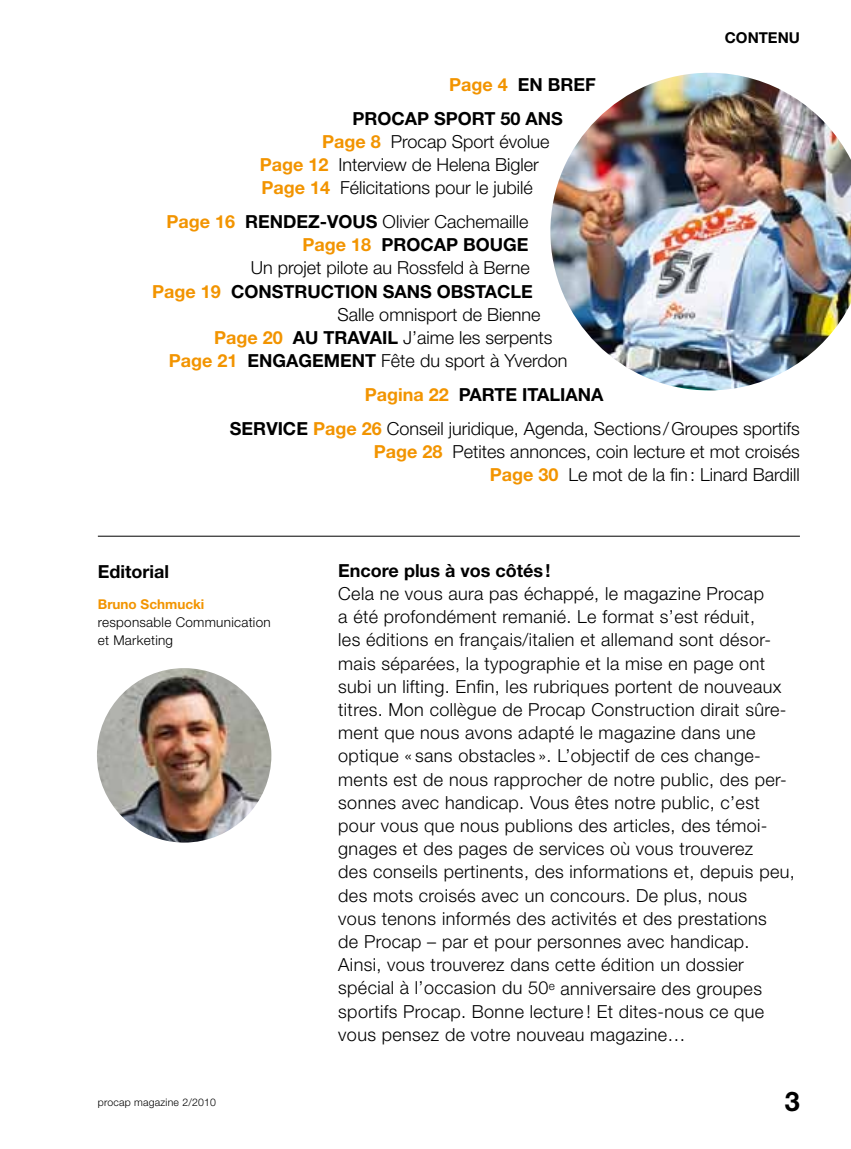
<style>
.page{position:relative;width:851px;height:1149px;background:#fff}
.page>*{position:absolute;margin:0;border:0;box-sizing:border-box;transform-origin:0 0}
.t1{font:700 27px "Helvetica Neue LT";color:#000}
.t2{font:300 18px/23.2px "Helvetica Neue LT";letter-spacing:.02em;color:#000}
.t3{font:300 18px/23.2px "Helvetica Neue LT";color:#000}
.t4{font:700 18px/33.8px "Helvetica Neue LT";color:#000}
.t5{font:700 15px "Helvetica Neue LT";color:#000}
.t6{font:300 13.5px/18px "Helvetica Neue LT";letter-spacing:.02em;color:#000}
.t7{font:700 13.5px "Helvetica Neue LT";color:#f29400}
.t8{font:300 10.5px "Helvetica Neue LT";letter-spacing:.02em;color:#000}
.s1{color:#f29400}
.s2{font-weight:700;color:#f29400}
.s3{font-weight:700}
</style>
<div class="page">
<img style="left:97px;top:668px;width:174px;height:174px;border-radius:87px">
<img style="left:550px;top:73px;width:300px;height:317px">
<hr style="left:98px;top:535px;width:701px;height:1px;background:#000">
<p class="t5" style="left:724px;top:28px;width:77px">CONTENU</p>
<p class="t4" style="left:352px;top:67px;width:245px;text-indent:97px"><span class="s1">Page 4</span> EN BREF<br>PROCAP SPORT 50 ANS</p>
<p class="t3" style="left:259px;top:129px;width:291px;text-indent:62px"><span class="s2">Page 8</span> Procap Sport évolue<br><span class="s2">Page 12</span> Interview de Helena Bigler<br><span class="s2">Page 14</span> Félicitations pour le jubilé</p>
<p class="t4" style="left:166px;top:204px;width:186px"><span class="s1">Page 16</span> Ren dez-vous</p>
<p class="t3" style="left:382px;top:209px;width:147px">Olivier Cachemaille</p>
<p class="t4" style="left:302px;top:227px;width:227px"><span class="s1">Page 18</span> PROCAP BOUGE</p>
<p class="t3" style="left:251px;top:256px;width:281px">Un projet pilote au Rossfeld à Berne</p>
<p class="t4" style="left:152px;top:274px;width:382px"><span class="s1">Page 19</span> CONSTRUCTION SANS OBSTACLE</p>
<p class="t3" style="left:337px;top:302px;width:204px">Salle omnisport de Bienne</p>
<p class="t3" style="left:214px;top:325px;width:340px"><span class="s2">Page 20</span> <span class="s3">AU TRAVAIL</span> J’aime les serpents</p>
<p class="t3" style="left:169px;top:349px;width:400px"><span class="s2">Page 21</span> <span class="s3">ENGAGEMENT</span> Fête du sport à Yverdon</p>
<p class="t3" style="left:230px;top:377px;width:571px;line-height:33.8px;text-indent:135px"><span class="s2">Pagina 22</span> <span class="s3">PARTE ITALIANA<br>SERVICE</span> <span class="s2">Page 26</span> Conseil juridique, Agenda, Sections / Groupes sportifs</p>
<p class="t3" style="left:374px;top:439px;width:427px;text-align:right"><span class="s2">Page 28</span> Petites annonces, coin lecture et mot croisés<br><span class="s2">Page 30</span> Le mot de la fin : Linard Bardill</p>
<p class="t4" style="left:98px;top:554px;width:73px">Editorial</p>
<p class="t7" style="left:98px;top:595px;width:108px">Bruno Schmucki</p>
<p class="t6" style="left:98px;top:612px;width:174px">responsable Communication et Marketing</p>
<p class="t4" style="left:338px;top:553px;width:213px">Encore plus à vos côtés!</p>
<p class="t2" style="left:338px;top:581px;width:458px">Cela ne vous aura pas échappé, le magazine Procap<br>a été profondément remanié. Le format s’est réduit,<br>les éditions en français/italien et allemand sont désor&shy;mais séparées, la typographie et la mise en page ont subi un lifting. Enfin, les rubriques portent de nouveaux titres. Mon collègue de Procap Construction dirait sûre&shy;ment que nous avons adapté le magazine dans une optique « sans obstacles ». L’objectif de ces change&shy;ments est de nous rapprocher de notre public, des per&shy;sonnes avec handicap. Vous êtes notre public, c’est pour vous que nous publions des articles, des témoi&shy;gnages et des pages de services où vous trouverez<br>des conseils pertinents, des informations et, depuis peu, des mots croisés avec un concours. De plus, nous<br>vous tenons informés des activités et des prestations<br>de Procap – par et pour personnes avec handicap.<br>Ainsi, vous trouverez dans cette édition un dossier spécial à l’occasion du 50<sup>e</sup> anniversaire des groupes sportifs Procap. Bonne lecture ! Et dites-nous ce que vous pensez de votre nouveau magazine…</p>
<p class="t8" style="left:98px;top:1095px;width:120px">procap magazine 2/2010</p>
<h1 class="t1" style="left:784px;top:1083px;width:17px">3</h1>
</div>
